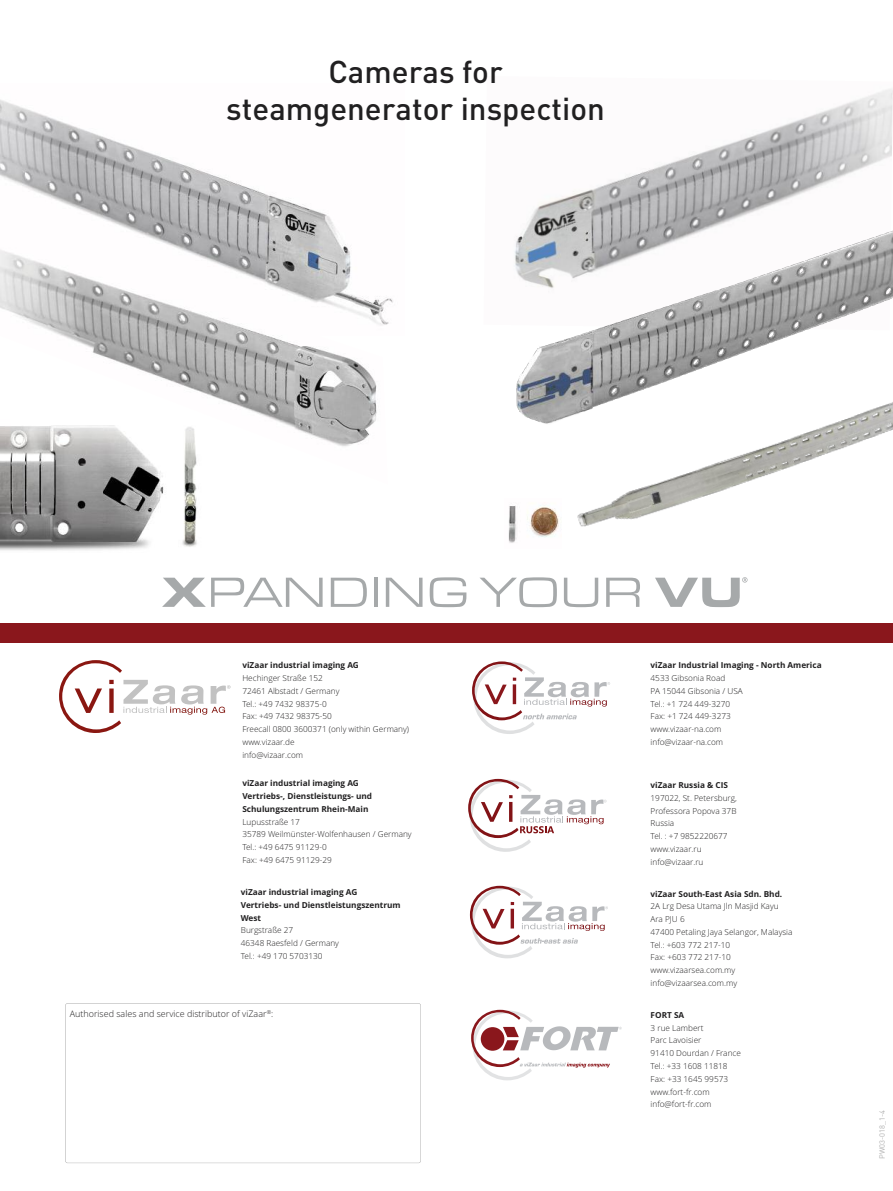
<style>
.page{position:relative;width:893px;height:1191px;background:#fff}
.page>*{position:absolute;margin:0;border:0;box-sizing:border-box;transform-origin:0 0}
.t1{font:500 31.2px/36.8px "DIN";color:#212021;text-align:center}
.t2{font:300 9px "Open Sans";color:#212021}
.t3{font:300 8.25px/12.8px "Open Sans";color:#212021}
.t4{font:700 8.25px/12.8px "Open Sans";color:#212021}
.t5{font:7.5px "DIN";color:#b1b1b1}
</style>
<div class="page">
<div style="left:65px;top:1003px;width:356px;height:160px;border:1px solid #b1b1b1;border-radius:3px"></div>
<svg style="left:472px;top:661px;width:138px;height:73px"></svg>
<svg style="left:468px;top:779px;width:138px;height:73px"></svg>
<svg style="left:470px;top:885px;width:138px;height:73px"></svg>
<svg style="left:471px;top:1009px;width:151px;height:71px"></svg>
<svg style="left:59px;top:660px;width:172px;height:73px"></svg>
<img style="left:577px;top:427px;width:316px;height:100px">
<img style="left:0;top:99px;width:393px;height:225px">
<svg style="left:0;top:202px;width:388px;height:28px"></svg>
<img style="left:0;top:230px;width:388px;height:217px">
<svg style="left:0;top:379px;width:219px;height:13px"></svg>
<img style="left:0;top:392px;width:219px;height:159px">
<img style="left:536px;top:89px;width:357px;height:120px">
<img style="left:514px;top:209px;width:379px;height:218px">
<img style="left:508px;top:505px;width:51px;height:38px">
<svg style="left:162px;top:577px;width:161px;height:30px"></svg>
<svg style="left:331px;top:577px;width:36px;height:30px"></svg>
<hr style="left:374px;top:577px;width:4px;height:30px;background:#a6a9aa">
<svg style="left:386px;top:577px;width:36px;height:30px"></svg>
<svg style="left:430px;top:577px;width:36px;height:30px"></svg>
<svg style="left:480px;top:577px;width:77px;height:30px"></svg>
<svg style="left:564px;top:577px;width:34px;height:30px"></svg>
<svg style="left:606px;top:577px;width:34px;height:30px"></svg>
<svg style="left:655px;top:577px;width:92px;height:30px"></svg>
<div style="left:0;top:623px;width:893px;height:19px;background:#8a171c"></div>
<h1 class="t1" style="left:226px;top:54px;width:380px">Cameras for steamgenerator inspection</h1>
<p class="t4" style="left:242px;top:659px;width:118px">viZaar industrial imaging AG</p>
<p class="t3" style="left:242px;top:672px;width:168px">Hechinger Straße 152<br>72461 Albstadt / Germany<br>Tel.: +49 7432 98375-0<br>Fax: +49 7432 98375-50<br>Freecall 0800 3600371 (only within Germany) www.vizaar.de<br>info@vizaar.com</p>
<p class="t4" style="left:242px;top:777px;width:131px">viZaar industrial imaging AG<br>Vertriebs-, Dienstleistungs- und<br>Schulungszentrum Rhein-Main</p>
<p class="t3" style="left:242px;top:815px;width:171px">Lupusstraße 17<br>35789 Weilmünster-Wolfenhausen / Germany<br>Tel.: +49 6475 91129-0<br>Fax: +49 6475 91129-29</p>
<p class="t4" style="left:241px;top:886px;width:161px">viZaar industrial imaging AG<br>Vertriebs- und Dienstleistungszentrum<br>West</p>
<p class="t3" style="left:241px;top:924px;width:100px">Burgstraße 27<br>46348 Raesfeld / Germany<br>Tel.: +49 170 5703130</p>
<p class="t2" style="left:70px;top:1008px;width:205px">Authorised sales and service distributor of viZaar<sup>®</sup>:</p>
<p class="t4" style="left:651px;top:659px;width:173px">viZaar Industrial Imaging - North America</p>
<p class="t3" style="left:651px;top:672px;width:94px">4533 Gibsonia Road<br>PA 15044 Gibsonia / USA<br>Tel.: +1 724 449-3270<br>Fax: +1 724 449-3273 www.vizaar-na.com info@vizaar-na.com</p>
<p class="t4" style="left:651px;top:779px;width:79px">viZaar Russia &amp; CIS</p>
<p class="t3" style="left:651px;top:791px;width:88px">197022, St. Petersburg,<br>Professora Popova 37B<br>Russia<br>Tel. : +7 9852220677 www.vizaar.ru info@vizaar.ru</p>
<p class="t4" style="left:651px;top:887px;width:133px">viZaar South-East Asia Sdn. Bhd.</p>
<p class="t3" style="left:651px;top:900px;width:143px">2A Lrg Desa Utama Jln Masjid Kayu<br>Ara PJU 6<br>47400 Petaling Jaya Selangor, Malaysia<br>Tel.: +603 772 217-10<br>Fax: +603 772 217-10 www.vizaarsea.com.my info@vizaarsea.com.my</p>
<p class="t4" style="left:651px;top:1008px;width:35px">FORT SA</p>
<p class="t3" style="left:651px;top:1021px;width:92px">3 rue Lambert<br>Parc Lavoisier<br>91410 Dourdan / France<br>Tel.: +33 1608 11818<br>Fax: +33 1645 99573 www.fort-fr.com info@fort-fr.com</p>
<p class="t5" style="left:877px;top:1159px;width:50px;rotate:-90deg">PW03-018_1-4</p>
</div>
